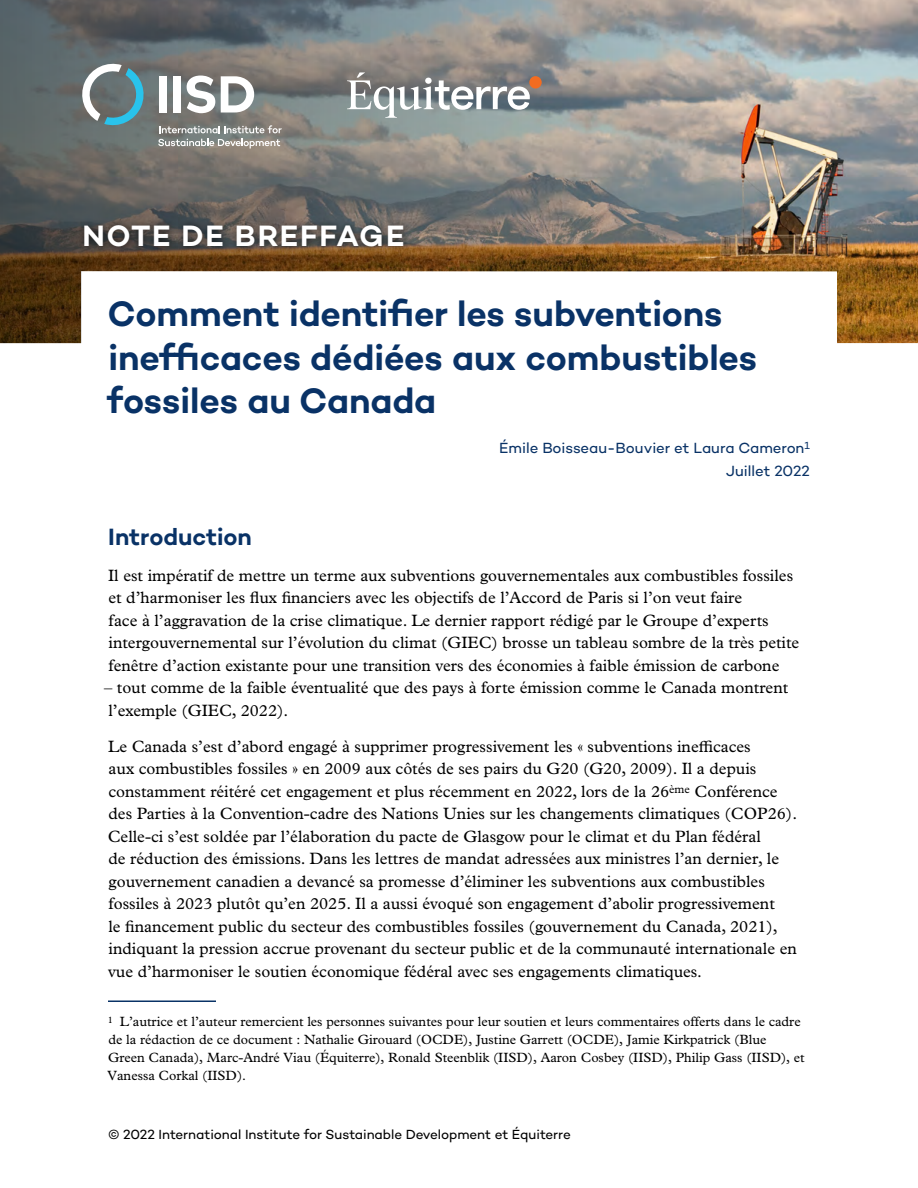
<style>
.page{position:relative;width:918px;height:1188px;background:#fff}
.page>*{position:absolute;margin:0;border:0;box-sizing:border-box;transform-origin:0 0}
.Cover-Title{font:600 36px/43.5px "Campton";letter-spacing:-.005em;color:#093266}
.t1{font:600 30px "Campton";letter-spacing:.06em;color:#fff}
.t2{font:600 24px "Campton";color:#093266}
.t3{font:16.5px/22.5px "Plantin MT Pro";color:#000}
.Authors_Date{font:15px "Campton";letter-spacing:-.005em;color:#093266}
.Footnotes{font:13.5px/18px "Plantin MT Pro";color:#000}
.t4{font:13.5px "Campton";letter-spacing:-.005em;color:#000}
</style>
<div class="page">
<img style="left:0;top:0;width:918px;height:343px">
<div style="left:78px;top:218px;width:332px;height:35px;background:#000;opacity:.6"></div>
<svg style="left:82px;top:64px;width:65px;height:64px;background:#748e93"></svg>
<svg style="left:159px;top:125px;width:123px;height:8px"></svg>
<svg style="left:158px;top:139px;width:122px;height:9px"></svg>
<svg style="left:187px;top:76px;width:28px;height:37px"></svg>
<div style="left:159px;top:76px;width:8px;height:36px;background:#fff"></div>
<div style="left:173px;top:76px;width:8px;height:36px;background:#fff"></div>
<svg style="left:221px;top:76px;width:33px;height:36px"></svg>
<div style="left:529px;top:76px;width:13px;height:13px;background:#f36c21;border-radius:50%"></div>
<svg style="left:347px;top:72px;width:183px;height:46px"></svg>
<hr style="left:108px;top:1000px;width:108px;height:2px;background:#093266">
<h2 class="t1" style="left:82px;top:217px;width:324px">NOTE DE BREFFAGE</h2>
<p class="Cover-Title" style="left:107px;top:291px;width:652px">Comment identifier les subventions inefficaces dédiées aux combustibles fossiles au Canada</p>
<p class="Authors_Date" style="left:499px;top:438px;width:312px">Émile Boisseau-Bouvier et Laura Cameron<sup>1</sup></p>
<p class="Authors_Date" style="left:726px;top:461px;width:85px">Juillet 2022</p>
<h1 class="t2" style="left:108px;top:521px;width:145px">Introduction</h1>
<p class="t3" style="left:108px;top:564px;width:693px">Il est impératif de mettre un terme aux subventions gouvernementales aux combustibles fossiles et d’harmoniser les flux financiers avec les objectifs de l’Accord de Paris si l’on veut faire<br>face à l’aggravation de la crise climatique. Le dernier rapport rédigé par le Groupe d’experts intergouvernemental sur l’évolution du climat (GIEC) brosse un tableau sombre de la très petite fenêtre d’action existante pour une transition vers des économies à faible émission de carbone</p>
<p class="t3" style="left:104px;top:676px;width:686px">– tout comme de la faible éventualité que des pays à forte émission comme le Canada montrent l’exemple (GIEC, 2022).</p>
<p class="t3" style="left:108px;top:735px;width:691px">Le Canada s’est d’abord engagé à supprimer progressivement les « subventions inefficaces<br>aux combustibles fossiles » en 2009 aux côtés de ses pairs du G20 (G20, 2009). Il a depuis constamment réitéré cet engagement et plus récemment en 2022, lors de la 26<sup>ème</sup> Conférence des Parties à la Convention-cadre des Nations Unies sur les changements climatiques (COP26).<br>Celle-ci s’est soldée par l’élaboration du pacte de Glasgow pour le climat et du Plan fédéral<br>de réduction des émissions. Dans les lettres de mandat adressées aux ministres l’an dernier, le gouvernement canadien a devancé sa promesse d’éliminer les subventions aux combustibles fossiles à 2023 plutôt qu’en 2025. Il a aussi évoqué son engagement d’abolir progressivement<br>le financement public du secteur des combustibles fossiles (gouvernement du Canada, 2021), indiquant la pression accrue provenant du secteur public et de la communauté internationale en vue d’harmoniser le soutien économique fédéral avec ses engagements climatiques.</p>
<p class="Footnotes" style="left:108px;top:1013px;width:699px"><sup>1</sup> L’autrice et l’auteur remercient les personnes suivantes pour leur soutien et leurs commentaires offerts dans le cadre de la rédaction de ce document : Nathalie Girouard (OCDE), Justine Garrett (OCDE), Jamie Kirkpatrick (Blue Green Canada), Marc-André Viau (Équiterre), Ronald Steenblik (IISD), Aaron Cosbey (IISD), Philip Gass (IISD), et Vanessa Corkal (IISD).</p>
<p class="t4" style="left:108px;top:1126px;width:464px">© 2022 International Institute for Sustainable Development et Équiterre</p>
</div>
